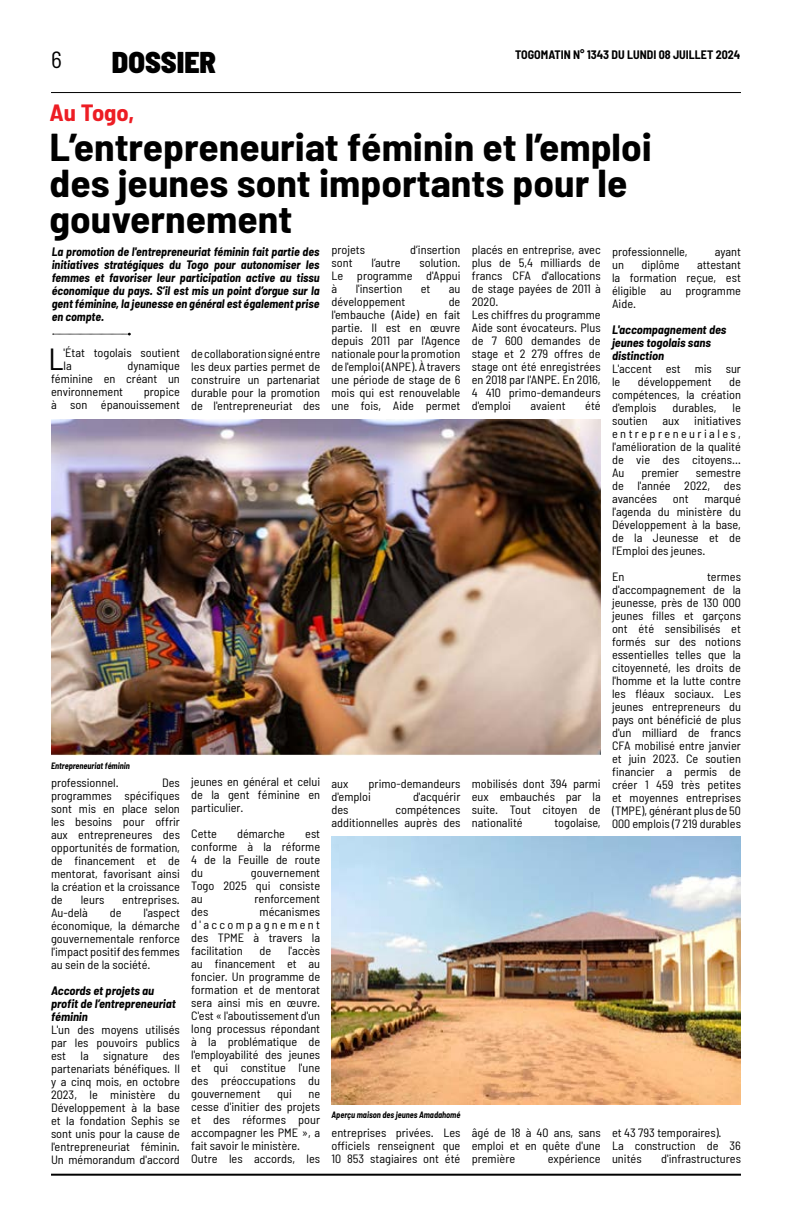
<style>
.page{position:relative;width:792px;height:1224px;background:#fff}
.page>*{position:absolute;margin:0;border:0;box-sizing:border-box;transform-origin:0 0}
.t1{font:700 semi-condensed 38px/36px "Barlow";color:#000;scale:1.09 1}
.t2{font:semi-condensed 30.6px "Barlow";color:#000}
.t3{font:900 semi-condensed 30px "Barlow";color:#000}
.t4{font:semi-condensed 23.3px "Barlow";color:#000}
.t5{font:700 semi-condensed 23px "Barlow";letter-spacing:-.005em;color:#ed1d24;scale:1.07 1}
.t6{font:semi-condensed 12px/13px "Barlow";color:#000;text-align:justify}
.t7{font:italic 700 semi-condensed 12px/13px "Barlow";color:#000}
.t8{font:700 semi-condensed 12px "Barlow";color:#000}
.t9{font:italic 700 semi-condensed 9px "Barlow";color:#000;scale:.93 1}
</style>
<div class="page">
<hr style="left:51px;top:1174px;width:690px;height:2px;background:#000">
<hr style="left:51px;top:92px;width:690px;height:1px;background:#000">
<svg style="left:53px;top:333px;width:78px;height:2px"></svg>
<img style="left:51px;top:420px;width:550px;height:335px">
<img style="left:332px;top:837px;width:409px;height:268px">
<h3 class="t4" style="left:51px;top:45px;width:12px">6</h3>
<p class="t8" style="left:515px;top:48px;width:227px">TOGOMATIN N° 1343 DU LUNDI 08 JUILLET 2024</p>
<h3 class="t3" style="left:112px;top:44px;width:106px">DOSSIER</h3>
<h3 class="t5" style="left:50px;top:99px;width:81px">Au Togo,</h3>
<h1 class="t1" style="left:50px;top:129px;width:554px">L’entrepreneuriat féminin et l’emploi des jeunes sont importants pour le gouvernement</h1>
<p class="t7" style="left:52px;top:245px;width:269px;text-align:justify">La promotion de l'entrepreneuriat féminin fait partie des initiatives stratégiques du Togo pour autonomiser les femmes et favoriser leur participation active au tissu économique du pays. S’il est mis un point d’orgue sur la gent féminine, la jeunesse en général est également prise en compte.</p>
<p class="t6" style="left:472px;top:243px;width:130px;text-align:left">placés en entreprise, avec plus de 5,4 milliards de francs CFA d'allocations de stage payées de 2011 à<br>2020.<br>Les chiffres du programme<br>Aide sont évocateurs. Plus de 7 600 demandes de stage et 2 279 offres de stage ont été enregistrées en 2018 par l'ANPE. En 2016,<br>4 410 primo-demandeurs d'emploi</p>
<p class="t6" style="left:332px;top:243px;width:35px">projets</p>
<p class="t6" style="left:410px;top:243px;width:52px">d’insertion</p>
<p class="t6" style="left:332px;top:256px;width:23px">sont</p>
<p class="t6" style="left:372px;top:256px;width:31px">l’autre</p>
<p class="t6" style="left:612px;top:245px;width:77px">professionnelle,</p>
<p class="t6" style="left:715px;top:245px;width:28px">ayant</p>
<p class="t6" style="left:612px;top:258px;width:13px">un</p>
<p class="t6" style="left:641px;top:258px;width:40px">diplôme</p>
<p class="t6" style="left:332px;top:256px;width:130px;text-indent:88px">solution.<br>Le programme d'Appui à</p>
<p class="t6" style="left:612px;top:258px;width:130px;text-indent:85px">attestant la formation reçue, est éligible au programme Aide.</p>
<p class="t7" style="left:612px;top:323px;width:116px">L'accompagnement des jeunes togolais sans distinction</p>
<p class="t6" style="left:612px;top:362px;width:130px">L'accent est mis sur le</p>
<p class="t6" style="left:356px;top:282px;width:48px">l'insertion</p>
<p class="t6" style="left:421px;top:282px;width:11px">et</p>
<p class="t6" style="left:449px;top:282px;width:13px">au</p>
<p class="t6" style="left:332px;top:295px;width:75px">développement</p>
<p class="t6" style="left:332px;top:295px;width:130px;text-indent:117px">de l'embauche (Aide) en fait partie. Il est en œuvre depuis 2011 par l'Agence nationale pour la promotion de l'emploi (ANPE). À travers une période de stage de 6 mois qui est renouvelable une fois, Aide permet</p>
<h2 class="t2" style="left:48px;top:340px;width:17px">L</h2>
<p class="t6" style="left:64px;top:346px;width:118px">'État togolais soutient la</p>
<p class="t6" style="left:191px;top:347px;width:130px">de collaboration signé entre les deux parties permet de construire un partenariat durable pour la promotion de l'entrepreneuriat des</p>
<p class="t6" style="left:51px;top:359px;width:130px;text-indent:77px">dynamique féminine en créant un environnement</p>
<p class="t6" style="left:638px;top:375px;width:75px">développement</p>
<p class="t6" style="left:612px;top:375px;width:130px;text-indent:117px">de compétences, la création d'emplois</p>
<p class="t6" style="left:51px;top:385px;width:130px;text-align:right">propice<br>à son épanouissement</p>
<p class="t6" style="left:531px;top:399px;width:36px">avaient</p>
<p class="t6" style="left:585px;top:399px;width:17px">été</p>
<p class="t6" style="left:612px;top:401px;width:130px;text-indent:121px">le soutien aux initiatives entrepreneuriales, l'amélioration de la qualité de vie des citoyens… Au</p>
<p class="t6" style="left:673px;top:401px;width:45px">durables,</p>
<p class="t6" style="left:641px;top:466px;width:39px">premier</p>
<p class="t6" style="left:612px;top:466px;width:130px;text-indent:84px">semestre de l'année 2022, des avancées</p>
<p class="t6" style="left:612px;top:492px;width:130px;text-indent:92px">marqué l'agenda du ministère du Développement à la base, de la Jeunesse et de l'Emploi des jeunes.</p>
<p class="t6" style="left:612px;top:570px;width:14px">En</p>
<p class="t6" style="left:673px;top:492px;width:17px">ont</p>
<p class="t6" style="left:612px;top:570px;width:130px;text-indent:95px">termes d'accompagnement de la jeunesse, près de 130 000 jeunes filles et garçons ont été sensibilisés et formés sur des notions essentielles telles que la citoyenneté, les droits de l'homme et la lutte contre les fléaux sociaux. Les jeunes entrepreneurs du pays ont bénéficié de plus d'un milliard de francs CFA mobilisé entre janvier et juin 2023. Ce soutien financier a permis de créer 1 459 très petites et moyennes entreprises (TMPE), générant plus de 50<br>000 emplois (7 219 durables</p>
<p class="t9" style="left:51px;top:760px;width:86px">Entrepreneuriat féminin</p>
<p class="t6" style="left:191px;top:775px;width:130px">jeunes en général et celui de la gent féminine en particulier.</p>
<p class="t6" style="left:191px;top:827px;width:27px">Cette</p>
<p class="t6" style="left:237px;top:827px;width:50px">démarche</p>
<p class="t6" style="left:51px;top:776px;width:69px">professionnel.</p>
<p class="t6" style="left:51px;top:776px;width:130px;text-indent:111px">Des programmes spécifiques sont mis en place selon les besoins pour offrir aux entrepreneures des opportunités de formation, de financement et de mentorat, favorisant ainsi la création et la croissance de</p>
<p class="t6" style="left:332px;top:777px;width:130px;text-indent:37px">primo-demandeurs d'emploi</p>
<p class="t6" style="left:472px;top:777px;width:130px">mobilisés dont 394 parmi eux embauchés par la suite. Tout citoyen de nationalité</p>
<p class="t6" style="left:332px;top:777px;width:18px">aux</p>
<p class="t6" style="left:413px;top:790px;width:49px">d'acquérir</p>
<p class="t6" style="left:332px;top:803px;width:130px;text-align:right">compétences additionnelles auprès des</p>
<p class="t6" style="left:332px;top:803px;width:19px">des</p>
<p class="t6" style="left:554px;top:816px;width:48px">togolaise,</p>
<p class="t6" style="left:191px;top:827px;width:130px;text-indent:114px">est conforme à la réforme 4 de la Feuille de route du</p>
<p class="t6" style="left:191px;top:866px;width:130px;text-indent:60px">gouvernement Togo 2025 qui consiste au</p>
<p class="t6" style="left:255px;top:892px;width:67px">renforcement</p>
<p class="t6" style="left:81px;top:893px;width:25px">leurs</p>
<p class="t6" style="left:122px;top:893px;width:59px">entreprises.</p>
<p class="t6" style="left:51px;top:906px;width:38px">Au-delà</p>
<p class="t6" style="left:110px;top:906px;width:13px">de</p>
<p class="t6" style="left:191px;top:905px;width:130px;text-indent:68px">mécanismes d'accompagnement des TPME à travers la facilitation</p>
<p class="t6" style="left:191px;top:905px;width:19px">des</p>
<p class="t6" style="left:51px;top:906px;width:130px;text-indent:93px">l'aspect économique, la démarche gouvernementale renforce l'impact positif des femmes au sein de la société.</p>
<p class="t7" style="left:51px;top:984px;width:126px">Accords et projets au profit de l’entrepreneuriat féminin</p>
<p class="t6" style="left:51px;top:1023px;width:130px">L'un des moyens utilisés par les pouvoirs publics est la signature des partenariats bénéfiques. Il y a cinq mois, en octobre 2023, le ministère du Développement à la base et la fondation Sephis se sont unis pour la cause de l'entrepreneuriat féminin.<br>Un mémorandum d'accord</p>
<p class="t6" style="left:191px;top:944px;width:130px;text-indent:97px">l'accès au financement et au foncier. Un programme de formation et de mentorat sera ainsi mis en œuvre.<br>C'est « l'aboutissement d'un long processus répondant à la problématique de l'employabilité des jeunes et qui constitue l'une des préoccupations du gouvernement</p>
<p class="t6" style="left:259px;top:944px;width:13px">de</p>
<p class="t6" style="left:277px;top:1087px;width:16px">qui</p>
<p class="t6" style="left:191px;top:1087px;width:130px;text-align:left;text-indent:117px">ne cesse d'initier des projets et des réformes pour accompagner les PME », a fait savoir le ministère.<br>Outre les accords, les</p>
<p class="t9" style="left:332px;top:1109px;width:140px">Aperçu maison des jeunes Amadahomé</p>
<p class="t6" style="left:332px;top:1125px;width:130px">entreprises privées. Les officiels renseignent que 10 853 stagiaires ont été</p>
<p class="t6" style="left:612px;top:1126px;width:130px;text-align:left">et 43 793 temporaires).<br>La construction de 36 unités</p>
<p class="t6" style="left:472px;top:1126px;width:130px">âgé de 18 à 40 ans, sans emploi et en quête d'une première</p>
<p class="t6" style="left:548px;top:1152px;width:54px">expérience</p>
<p class="t6" style="left:661px;top:1152px;width:81px">d'infrastructures</p>
</div>
